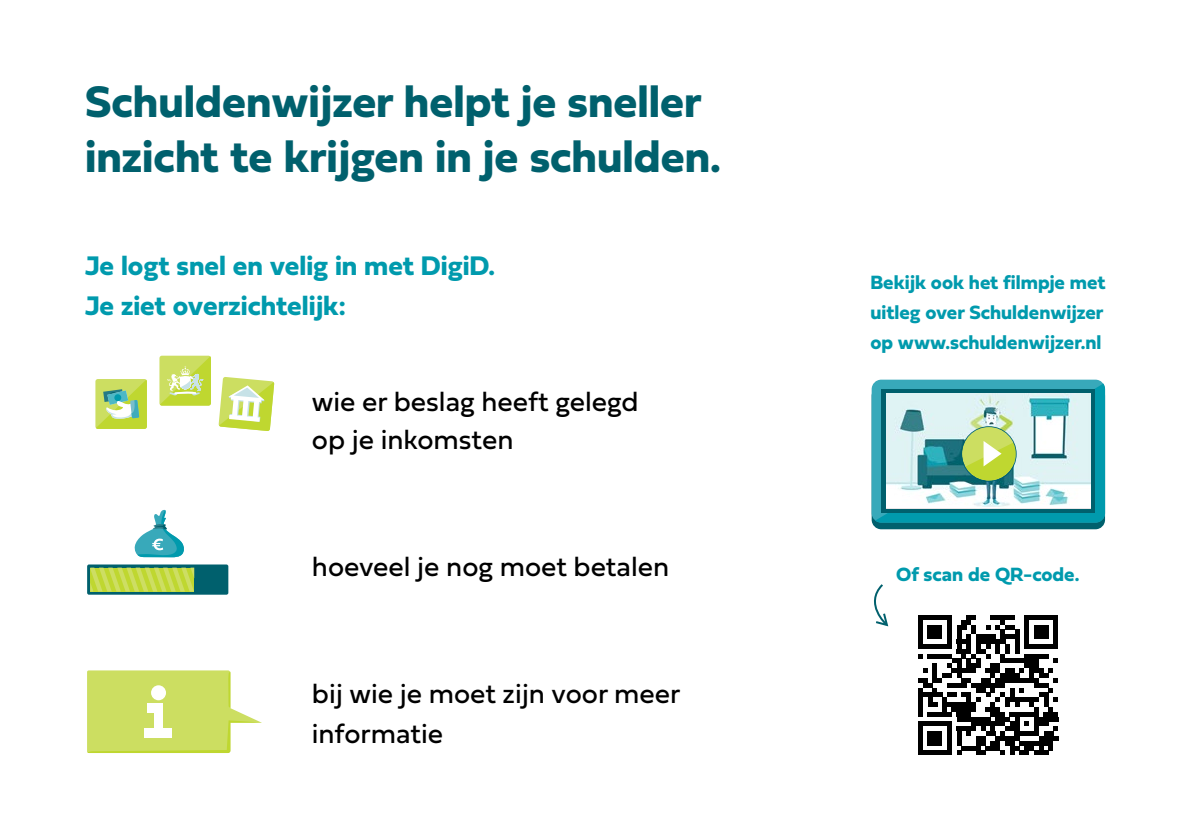
<style>
.page{position:relative;width:1191px;height:840px;background:#fff}
.page>*{position:absolute;margin:0;border:0;box-sizing:border-box;transform-origin:0 0}
.t1{font:700 46px/55.2px "Fieldwork Hum";color:#00606d}
.t2{font:28px/38px "Fieldwork Hum";color:#000}
.t3{font:700 28px/40px "Fieldwork Hum";color:#009aad}
.t4{font:700 20px/30px "Fieldwork Hum";color:#009aad;text-align:justify}
</style>
<div class="page">
<svg style="left:96px;top:379px;width:51px;height:49px;background:#b5d56e"></svg>
<svg style="left:159px;top:355px;width:52px;height:50px"></svg>
<svg style="left:160px;top:356px;width:51px;height:49px;background:#cbde67"></svg>
<svg style="left:219px;top:377px;width:55px;height:54px"></svg>
<svg style="left:134px;top:509px;width:50px;height:48px"></svg>
<div style="left:87px;top:564px;width:141px;height:30px;background:#00606d;border-radius:2px"></div>
<svg style="left:90px;top:567px;width:104px;height:24px;background:#bfd64a"></svg>
<svg style="left:88px;top:670px;width:174px;height:82px"></svg>
<svg style="left:871px;top:386px;width:234px;height:143px;background:#036775"></svg>
<div style="left:871px;top:379px;width:234px;height:143px;background:#38a9ba;border-radius:10px"></div>
<svg style="left:875px;top:383px;width:230px;height:139px;background:#90c7c3"></svg>
<div style="left:918px;top:614px;width:34px;height:5px;background:#000"></div>
<div style="left:966px;top:614px;width:10px;height:5px;background:#000"></div>
<div style="left:990px;top:614px;width:24px;height:5px;background:#000"></div>
<div style="left:1024px;top:614px;width:34px;height:5px;background:#000"></div>
<svg style="left:918px;top:619px;width:140px;height:135px"></svg>
<hr style="left:1019px;top:750px;width:10px;height:4px;background:#000">
<hr style="left:1034px;top:750px;width:14px;height:4px;background:#000">
<svg style="left:874px;top:584px;width:15px;height:43px"></svg>
<h1 class="t1" style="left:85px;top:72px;width:637px">Schuldenwijzer helpt je sneller inzicht te krijgen in je schulden.</h1>
<p class="t3" style="left:85px;top:244px;width:411px">Je logt snel en velig in met DigiD.<br>Je ziet overzichtelijk:</p>
<p class="t2" style="left:312px;top:381px;width:328px">wie er beslag heeft gelegd op je inkomsten</p>
<p class="t2" style="left:312px;top:546px;width:359px">hoeveel je nog moet betalen</p>
<p class="t2" style="left:312px;top:672px;width:370px;line-height:40px">bij wie je moet zijn voor meer informatie</p>
<p class="t4" style="left:870px;top:266px;width:237px">Bekijk ook het filmpje met uitleg over Schuldenwijzer op www.schuldenwijzer.nl</p>
<p class="t4" style="left:896px;top:558px;width:184px">Of scan de QR-code.</p>
</div>
